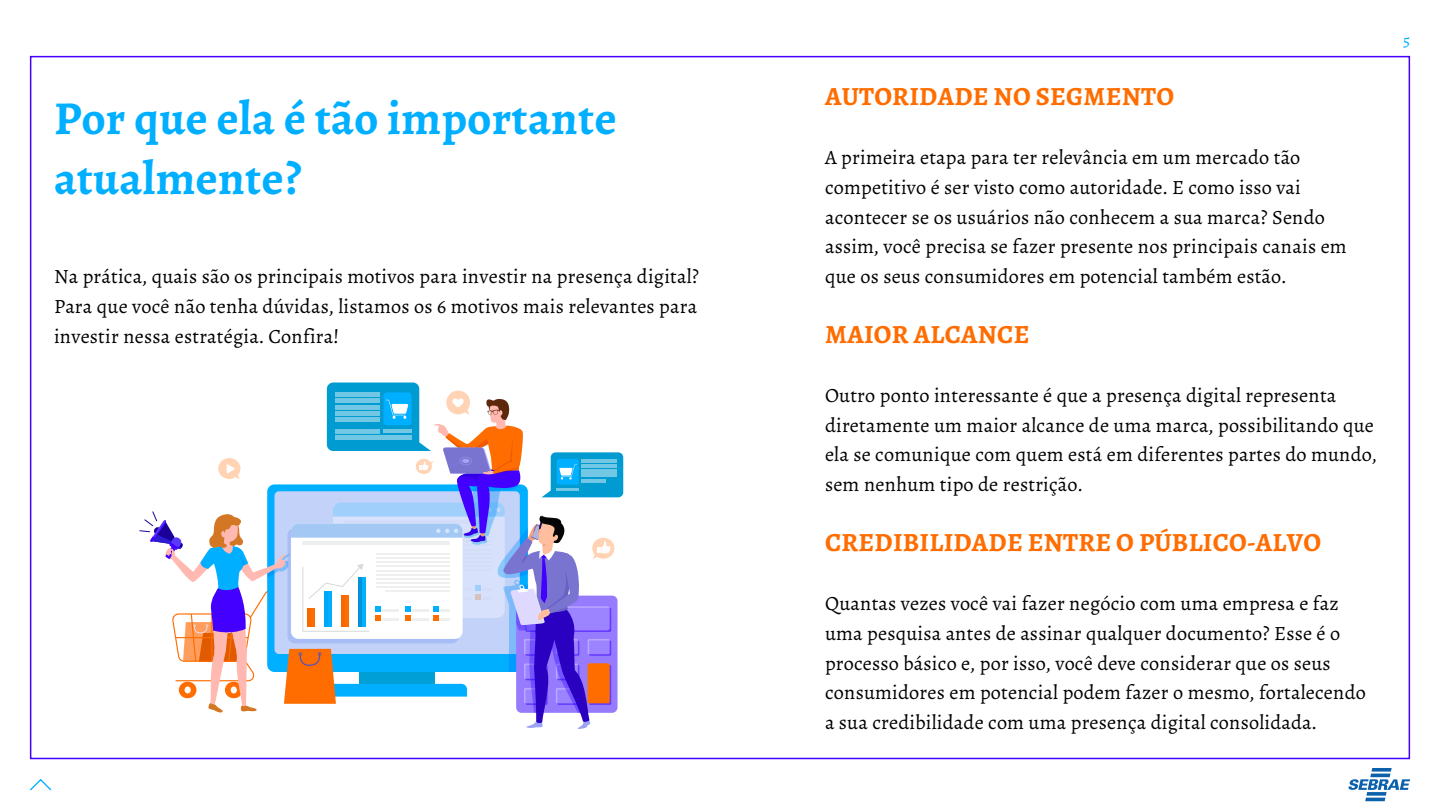
<style>
.page{position:relative;width:1440px;height:810px;background:#fff}
.page>*{position:absolute;margin:0;border:0;box-sizing:border-box;transform-origin:0 0}
.t1{font:700 47.25px/59.5px "Alegreya";letter-spacing:.01em;color:#00afff}
.t2{font:700 26.25px "Alegreya";letter-spacing:.01em;color:#ff6d00}
.t3{font:20.25px/29.7px "Alegreya";letter-spacing:.01em;color:#000}
.t4{font:16.5px "Alegreya";color:#00afff}
</style>
<div class="page">
<svg style="left:30px;top:778px;width:22px;height:13px"></svg>
<svg style="left:139px;top:382px;width:484px;height:347px"></svg>
<svg style="left:1349px;top:768px;width:61px;height:33px"></svg>
<h1 class="t1" style="left:54px;top:89px;width:564px">Por que ela é tão importante atualmente?</h1>
<p class="t3" style="left:54px;top:262px;width:647px;text-align:justify">Na prática, quais são os principais motivos para investir na presença digital?<br>Para que você não tenha dúvidas, listamos os 6 motivos mais relevantes para investir nessa estratégia. Confira!</p>
<p class="t2" style="left:825px;top:79px;width:351px">AUTORIDADE NO SEGMENTO</p>
<p class="t3" style="left:825px;top:143px;width:523px">A primeira etapa para ter relevância em um mercado tão competitivo é ser visto como autoridade. E como isso vai acontecer se os usuários não conhecem a sua marca? Sendo assim, você precisa se fazer presente nos principais canais em que os seus consumidores em potencial também estão.</p>
<p class="t2" style="left:825px;top:317px;width:206px">MAIOR ALCANCE</p>
<p class="t3" style="left:825px;top:381px;width:553px">Outro ponto interessante é que a presença digital representa diretamente um maior alcance de uma marca, possibilitando que ela se comunique com quem está em diferentes partes do mundo, sem nenhum tipo de restrição.</p>
<p class="t2" style="left:825px;top:525px;width:498px">CREDIBILIDADE ENTRE O PÚBLICO-ALVO</p>
<p class="t3" style="left:825px;top:589px;width:542px">Quantas vezes você vai fazer negócio com uma empresa e faz uma pesquisa antes de assinar qualquer documento? Esse é o processo básico e, por isso, você deve considerar que os seus consumidores em potencial podem fazer o mesmo, fortalecendo a sua credibilidade com uma presença digital consolidada.</p>
<p class="t4" style="left:1403px;top:30px;width:9px">5</p>
</div>
